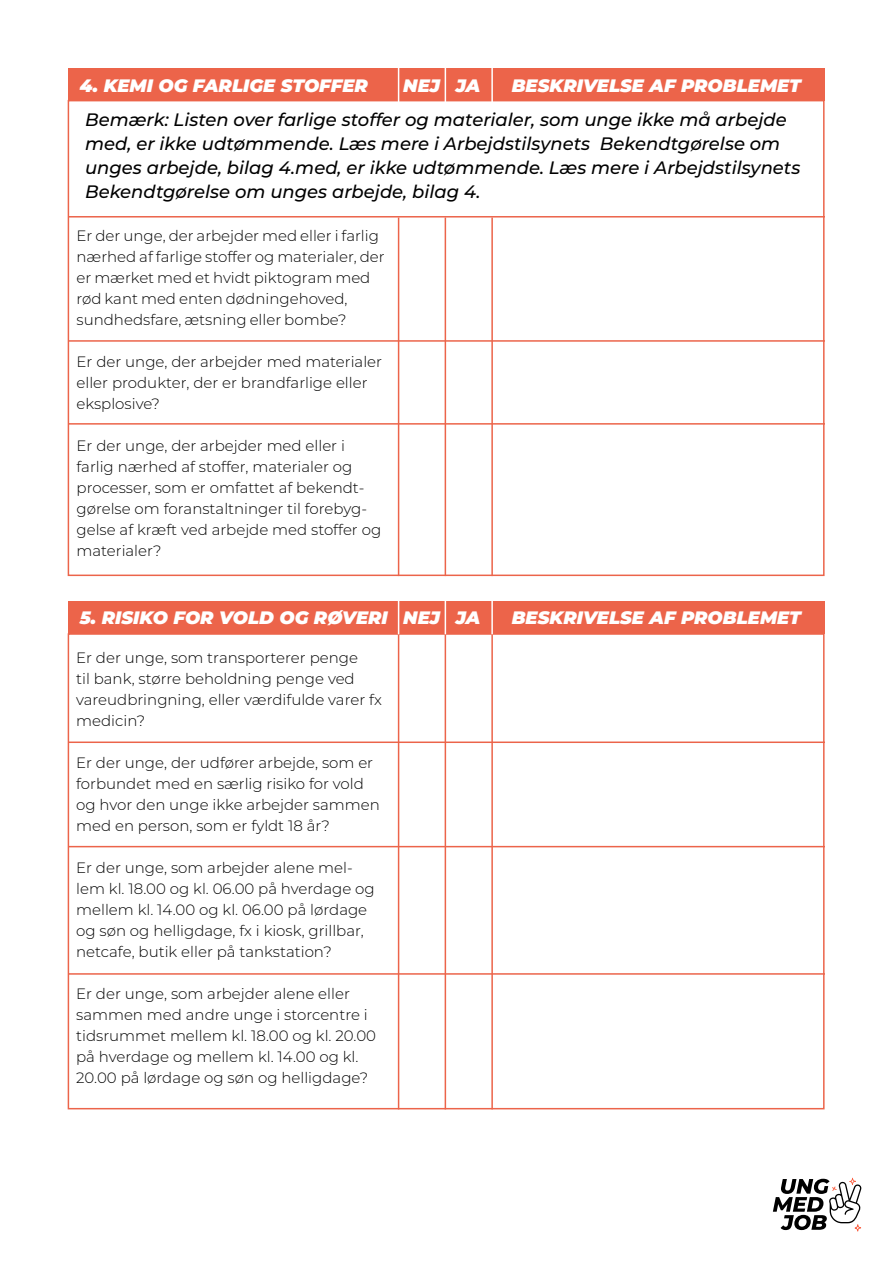
<style>
.page{position:relative;width:893px;height:1263px;background:#fff}
.page>*{position:absolute;margin:0;border:0;box-sizing:border-box;transform-origin:0 0}
.t1{font:italic 500 18px/24px "Montserrat";color:#000}
.t2{font:italic 900 18px "Montserrat";color:#fff}
.t3{font:300 15px/21px "Montserrat";color:#000}
</style>
<div class="page">
<svg style="left:773px;top:1178px;width:88px;height:53px"></svg>
<hr style="left:68px;top:340px;width:757px;height:2px;background:#ec644a">
<hr style="left:68px;top:216px;width:757px;height:2px;background:#ec644a">
<hr style="left:68px;top:741px;width:757px;height:2px;background:#ec644a">
<hr style="left:68px;top:423px;width:757px;height:2px;background:#ec644a">
<hr style="left:68px;top:846px;width:757px;height:1px;background:#ec644a">
<hr style="left:68px;top:973px;width:757px;height:2px;background:#ec644a">
<div style="left:68px;top:68px;width:757px;height:33px;background:#ec644a"></div>
<div style="left:68px;top:601px;width:757px;height:32px;background:#ec644a"></div>
<div style="left:68px;top:100px;width:757px;height:476px;border:2px solid #ec644a"></div>
<div style="left:68px;top:633px;width:757px;height:476px;border:2px solid #ec644a"></div>
<hr style="left:445px;top:218px;width:1px;height:358px;background:#ec644a">
<hr style="left:398px;top:218px;width:1px;height:358px;background:#ec644a">
<hr style="left:491px;top:218px;width:2px;height:358px;background:#ec644a">
<hr style="left:445px;top:633px;width:1px;height:476px;background:#ec644a">
<hr style="left:398px;top:633px;width:1px;height:476px;background:#ec644a">
<hr style="left:491px;top:633px;width:2px;height:476px;background:#ec644a">
<hr style="left:445px;top:61px;width:1px;height:46px;background:#fff">
<hr style="left:398px;top:61px;width:1px;height:46px;background:#fff">
<hr style="left:491px;top:61px;width:2px;height:46px;background:#fff">
<hr style="left:445px;top:595px;width:1px;height:39px;background:#fff">
<hr style="left:398px;top:595px;width:1px;height:39px;background:#fff">
<hr style="left:491px;top:595px;width:2px;height:39px;background:#fff">
<p class="t2" style="left:80px;top:72px;width:290px">4. KEMI OG FARLIGE STOFFER</p>
<p class="t2" style="left:403px;top:72px;width:79px">NEJ JA</p>
<p class="t2" style="left:512px;top:72px;width:291px">BESKRIVELSE AF PROBLEMET</p>
<p class="t1" style="left:85px;top:107px;width:717px">Bemærk: Listen over farlige stoffer og materialer, som unge ikke må arbejde med, er ikke udtømmende. Læs mere i Arbejdstilsynets Bekendtgørelse om unges arbejde, bilag 4.med, er ikke udtømmende. Læs mere i Arbejdstilsynets Bekendtgørelse om unges arbejde, bilag 4.</p>
<p class="t3" style="left:77px;top:225px;width:310px">Er der unge, der arbejder med eller i farlig nærhed af farlige stoffer og materialer, der er mærket med et hvidt piktogram med rød kant med enten dødningehoved, sundhedsfare, ætsning eller bombe?</p>
<p class="t3" style="left:77px;top:351px;width:307px">Er der unge, der arbejder med materialer eller produkter, der er brandfarlige eller eksplosive?</p>
<p class="t3" style="left:77px;top:435px;width:306px">Er der unge, der arbejder med eller i farlig nærhed af stoffer, materialer og processer, som er omfattet af bekendt&shy;gørelse om foranstaltninger til forebyg&shy;gelse af kræft ved arbejde med stoffer og materialer?</p>
<p class="t2" style="left:80px;top:604px;width:402px">5. RISIKO FOR VOLD OG RØVERI NEJ JA</p>
<p class="t2" style="left:512px;top:604px;width:291px">BESKRIVELSE AF PROBLEMET</p>
<p class="t3" style="left:76px;top:646px;width:307px">Er der unge, som transporterer penge<br>til bank, større beholdning penge ved vareudbringning, eller værdifulde varer fx medicin?</p>
<p class="t3" style="left:76px;top:751px;width:305px">Er der unge, der udfører arbejde, som er forbundet med en særlig risiko for vold og hvor den unge ikke arbejder sammen med en person, som er fyldt 18 år?</p>
<p class="t3" style="left:76px;top:856px;width:300px">Er der unge, som arbejder alene mel&shy;lem kl. 18.00 og kl. 06.00 på hverdage og mellem kl. 14.00 og kl. 06.00 på lørdage og søn og helligdage, fx i kiosk, grillbar, netcafe, butik eller på tankstation?</p>
<p class="t3" style="left:76px;top:982px;width:301px">Er der unge, som arbejder alene eller sammen med andre unge i storcentre i tidsrummet mellem kl. 18.00 og kl. 20.00 på hverdage og mellem kl. 14.00 og kl.<br>20.00 på lørdage og søn og helligdage?</p>
</div>
